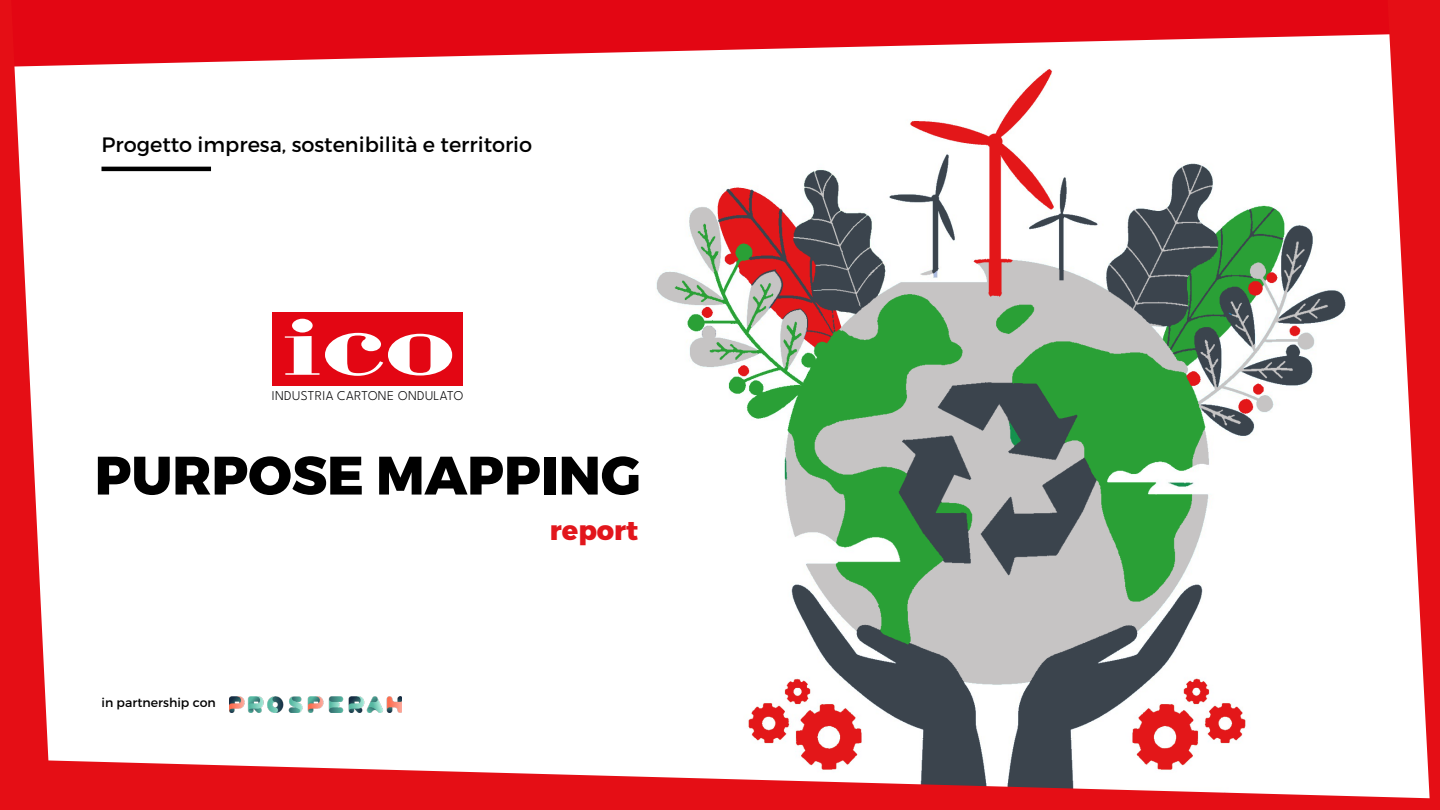
<style>
.page{position:relative;width:1440px;height:810px;background:#fff}
.page>*{position:absolute;margin:0;border:0;box-sizing:border-box;transform-origin:0 0}
.t1{font:800 54px "Montserrat";color:#000}
.t2{font:800 27px "Montserrat";color:#e2161c}
.t3{font:20.85px "Montserrat";color:#000}
.t4{font:100 13.35px "League Spartan";letter-spacing:.025em;color:#020203}
.t5{font:12.45px "Montserrat";color:#000}
</style>
<div class="page">
<img style="left:656px;top:69px;width:690px;height:690px">
<svg style="left:51px;top:0;width:1337px;height:66px;fill:#e30613"></svg>
<svg style="left:1388px;top:0;width:52px;height:759px"></svg>
<svg style="left:51px;top:759px;width:1389px;height:51px;fill:#e50e15"></svg>
<svg style="left:0;top:0;width:51px;height:810px"></svg>
<hr style="left:102px;top:167px;width:109px;height:4px;background:#000">
<div style="left:273px;top:312px;width:190px;height:74px;background:#e30613"></div>
<div style="left:292px;top:319px;width:21px;height:14px;background:#fff;border-radius:50%"></div>
<svg style="left:285px;top:333px;width:167px;height:43px"></svg>
<img style="left:229px;top:697px;width:173px;height:16px">
<p class="t3" style="left:102px;top:132px;width:432px">Progetto impresa, sostenibilità e territorio</p>
<p class="t4" style="left:272px;top:386px;width:193px">INDUSTRIA CARTONE ONDULATO</p>
<h1 class="t1" style="left:95px;top:442px;width:548px">PURPOSE MAPPING</h1>
<p class="t2" style="left:550px;top:513px;width:90px">report</p>
<p class="t5" style="left:102px;top:695px;width:116px">in partnership con</p>
</div>
